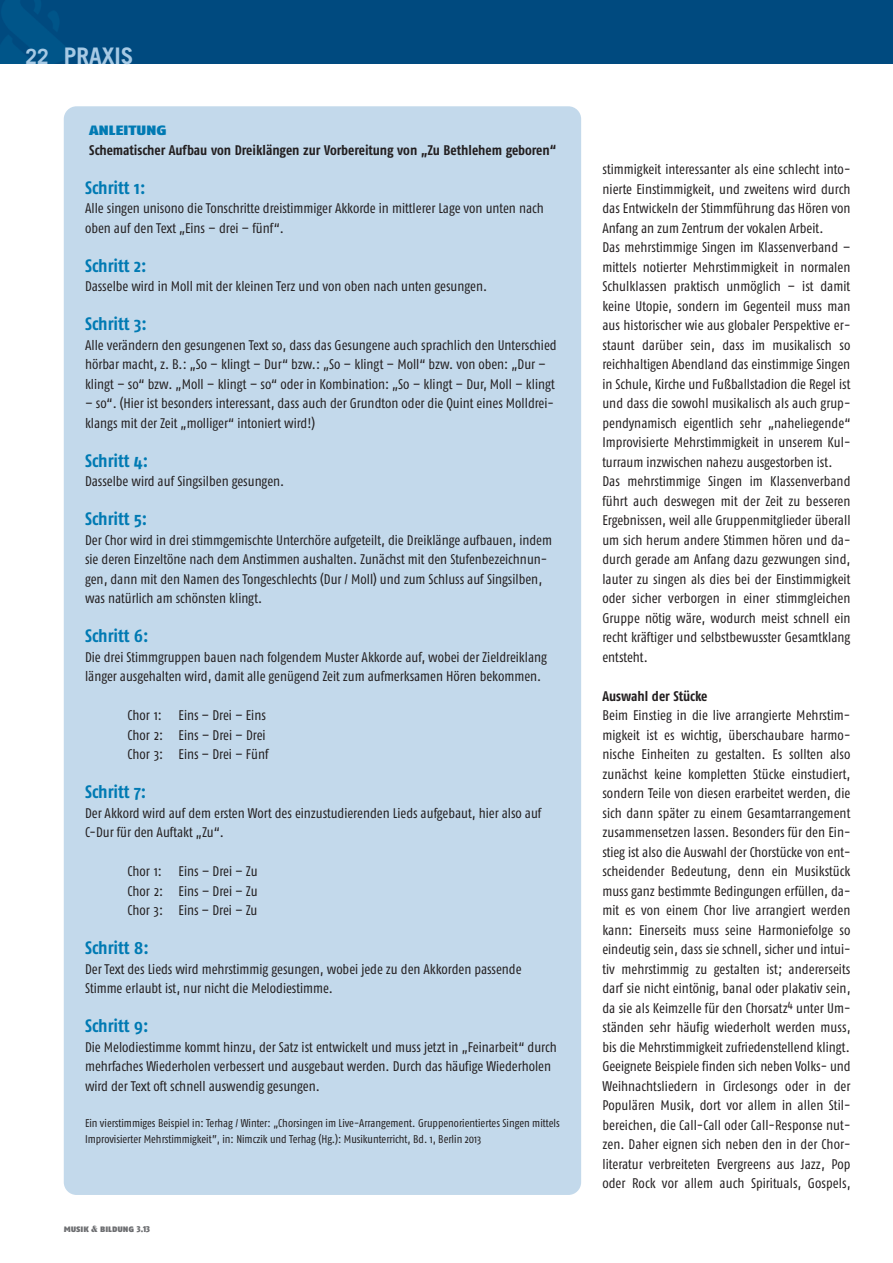
<style>
.page{position:relative;width:893px;height:1263px;background:#fff}
.page>*{position:absolute;margin:0;border:0;box-sizing:border-box;transform-origin:0 0}
.t1{font:700 22.8px "Trade Gothic";color:#a6c9e4}
.t2{font:700 18px "Fago Co";color:#007ab3}
.t3{font:13.95px/19.5px "Fago Co";color:#231f20}
.t4{font:700 13.95px "Fago Co";color:#231f20}
.t5{font:900 13.5px "Fago Co";letter-spacing:.005em;color:#007ab3;scale:1.33 1}
.t6{font:11.25px/16.5px "Fago Co";color:#231f20}
.t7{font:9.9px "Fago Co Black Caps";letter-spacing:-.01em;color:#6c6d70}
.s1{font-size:21px}
.s2{font-family:"Stencil";font-size:9.6px}
.s3{font-family:"Fago Co Black Lf";font-size:8.85px}
</style>
<div class="page">
<div style="left:0;top:0;width:893px;height:64px;background:#004a7f"></div>
<div style="left:64px;top:106px;width:517px;height:1089px;background:#c3d9eb;border-radius:13px"></div>
<h1 class="t1" style="left:26px;top:47px;width:110px"><span class="s1">22</span> PRAXIS</h1>
<p class="t5" style="left:89px;top:125px;width:60px">ANLEITUNG</p>
<p class="t4" style="left:89px;top:145px;width:468px">Schematischer Aufbau von Dreiklängen zur Vorbereitung von „Zu Bethlehem geboren“</p>
<p class="t2" style="left:85px;top:181px;width:62px">Schritt 1:</p>
<p class="t3" style="left:85px;top:200px;width:460px">Alle singen unisono die Tonschritte dreistimmiger Akkorde in mittlerer Lage von unten nach oben auf den Text „Eins – drei – fünf“.</p>
<p class="t2" style="left:85px;top:259px;width:63px">Schritt 2:</p>
<p class="t3" style="left:85px;top:278px;width:404px">Dasselbe wird in Moll mit der kleinen Terz und von oben nach unten gesungen.</p>
<p class="t2" style="left:85px;top:317px;width:63px">Schritt 3:</p>
<p class="t3" style="left:85px;top:336px;width:473px">Alle verändern den gesungenen Text so, dass das Gesungene auch sprachlich den Unterschied hörbar macht, z. B.: „So – klingt – Dur“ bzw.: „So – klingt – Moll“ bzw. von oben: „Dur – klingt – so“ bzw. „Moll – klingt – so“ oder in Kombination: „So – klingt – Dur, Moll – klingt</p>
<p class="t3" style="left:85px;top:395px;width:470px">– so“. (Hier ist besonders interessant, dass auch der Grundton oder die Quint eines Molldrei&shy;klangs mit der Zeit „molliger“ intoniert wird!)</p>
<p class="t2" style="left:85px;top:454px;width:65px">Schritt 4:</p>
<p class="t3" style="left:85px;top:473px;width:201px">Dasselbe wird auf Singsilben gesungen.</p>
<p class="t2" style="left:85px;top:512px;width:64px">Schritt 5:</p>
<p class="t3" style="left:85px;top:531px;width:468px">Der Chor wird in drei stimmgemischte Unterchöre aufgeteilt, die Dreiklänge aufbauen, indem sie deren Einzeltöne nach dem Anstimmen aushalten. Zunächst mit den Stufenbezeichnun&shy;gen, dann mit den Namen des Tongeschlechts (Dur / Moll) und zum Schluss auf Singsilben, was natürlich am schönsten klingt.</p>
<p class="t2" style="left:85px;top:629px;width:65px">Schritt 6:</p>
<p class="t3" style="left:85px;top:648px;width:463px">Die drei Stimmgruppen bauen nach folgendem Muster Akkorde auf, wobei der Zieldreiklang länger ausgehalten wird, damit alle genügend Zeit zum aufmerksamen Hören bekommen.</p>
<p class="t3" style="left:128px;top:707px;width:143px">Chor 1: Eins – Drei – Eins<br>Chor 2: Eins – Drei – Drei<br>Chor 3: Eins – Drei – Fünf</p>
<p class="t2" style="left:85px;top:785px;width:63px">Schritt 7:</p>
<p class="t3" style="left:85px;top:804px;width:458px">Der Akkord wird auf dem ersten Wort des einzustudierenden Lieds aufgebaut, hier also auf<br>C-Dur für den Auftakt „Zu“.</p>
<p class="t3" style="left:128px;top:863px;width:132px;text-align:justify">Chor 1: Eins – Drei – Zu Chor 2: Eins – Drei – Zu Chor 3: Eins – Drei – Zu</p>
<p class="t2" style="left:85px;top:941px;width:65px">Schritt 8:</p>
<p class="t3" style="left:85px;top:960px;width:438px">Der Text des Lieds wird mehrstimmig gesungen, wobei jede zu den Akkorden passende<br>Stimme erlaubt ist, nur nicht die Melodiestimme.</p>
<p class="t2" style="left:85px;top:1019px;width:65px">Schritt 9:</p>
<p class="t3" style="left:85px;top:1038px;width:473px">Die Melodiestimme kommt hinzu, der Satz ist entwickelt und muss jetzt in „Feinarbeit“ durch mehrfaches Wiederholen verbessert und ausgebaut werden. Durch das häufige Wiederholen wird der Text oft schnell auswendig gesungen.</p>
<p class="t6" style="left:85px;top:1115px;width:476px">Ein vierstimmiges Beispiel in: Terhag / Winter: „Chorsingen im Live-Arrangement. Gruppenorientiertes Singen mittels<br>Improvisierter Mehrstimmigkeit”, in: Nimczik und Terhag (Hg.): Musikunterricht, Bd. 1, Berlin 2013</p>
<p class="t7" style="left:64px;top:1225px;width:88px">musik <span class="s2">&amp;</span> bildung <span class="s3">3.13</span></p>
<p class="t3" style="left:602px;top:161px;width:250px">stimmigkeit interessanter als eine schlecht into&shy;nierte Einstimmigkeit, und zweitens wird durch das Entwickeln der Stimmführung das Hören von Anfang an zum Zentrum der vokalen Arbeit.<br>Das mehrstimmige Singen im Klassenverband – mittels notierter Mehrstimmigkeit in normalen Schulklassen praktisch unmöglich – ist damit keine Utopie, sondern im Gegenteil muss man aus historischer wie aus globaler Perspektive er&shy;staunt darüber sein, dass im musikalisch so reichhaltigen Abendland das einstimmige Singen in Schule, Kirche und Fußballstadion die Regel ist und dass die sowohl musikalisch als auch grup&shy;pendynamisch eigentlich sehr „naheliegende“ Improvisierte Mehrstimmigkeit in unserem Kul&shy;turraum inzwischen nahezu ausgestorben ist.<br>Das mehrstimmige Singen im Klassenverband führt auch deswegen mit der Zeit zu besseren Ergebnissen, weil alle Gruppenmitglieder überall um sich herum andere Stimmen hören und da&shy;durch gerade am Anfang dazu gezwungen sind, lauter zu singen als dies bei der Einstimmigkeit oder sicher verborgen in einer stimmgleichen Gruppe nötig wäre, wodurch meist schnell ein recht kräftiger und selbstbewusster Gesamtklang entsteht.</p>
<p class="t4" style="left:602px;top:691px;width:107px">Auswahl der Stücke</p>
<p class="t3" style="left:602px;top:707px;width:250px;text-align:justify">Beim Einstieg in die live arrangierte Mehrstim&shy;migkeit ist es wichtig, überschaubare harmo - nische Einheiten zu gestalten. Es sollten also zunächst keine kompletten Stücke einstudiert, sondern Teile von diesen erarbeitet werden, die sich dann später zu einem Gesamtarrangement zusammensetzen lassen. Besonders für den Ein&shy;stieg ist also die Auswahl der Chorstücke von ent&shy;scheidender Bedeutung, denn ein Musikstück muss ganz bestimmte Bedingungen erfüllen, da&shy;mit es von einem Chor live arrangiert werden kann: Einerseits muss seine Harmoniefolge so eindeutig sein, dass sie schnell, sicher und intui&shy;tiv mehrstimmig zu gestalten ist; andererseits darf sie nicht eintönig, banal oder plakativ sein, da sie als Keimzelle für den Chorsatz<sup>4</sup> unter Um&shy;ständen sehr häufig wiederholt werden muss, bis die Mehrstimmigkeit zufriedenstellend klingt.<br>Geeignete Beispiele finden sich neben Volks- und Weihnachtsliedern in Circlesongs oder in der Populären Musik, dort vor allem in allen Stil - bereichen, die Call-Call oder Call-Response nut&shy;zen. Daher eignen sich neben den in der Chor - literatur verbreiteten Evergreens aus Jazz, Pop oder Rock vor allem auch Spirituals, Gospels,</p>
</div>
